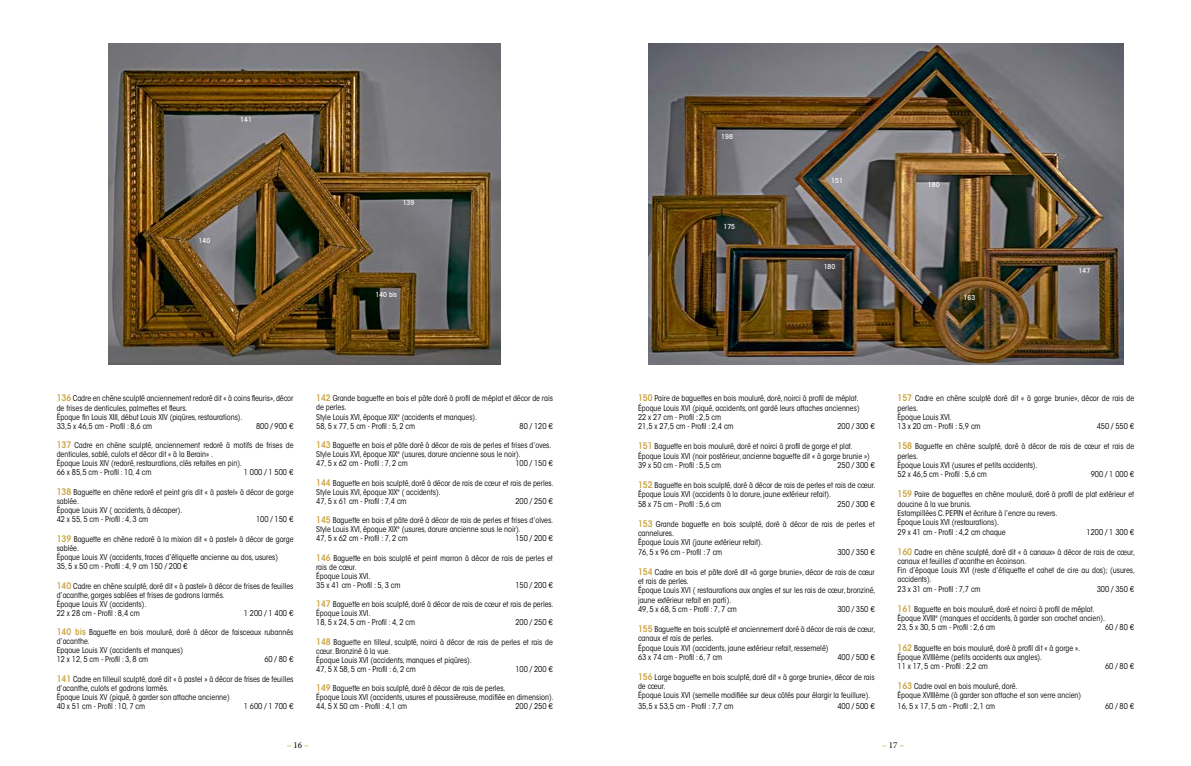
<style>
.page{position:relative;width:1191px;height:766px;background:#fff}
.page>*{position:absolute;margin:0;border:0;box-sizing:border-box;transform-origin:0 0}
.t1{font:9px "Minion Pro";color:#b78900}
.t2{font:condensed 8px/9px "ITC Avant Garde Std";color:#000}
.t3{font:500 condensed 7px "Avant Garde";color:#fff}
.s1{font-weight:600;font-size:9px;color:#cba443}
.s2{color:#000}
</style>
<div class="page">
<img style="left:109px;top:43px;width:392px;height:321px">
<img style="left:648px;top:43px;width:475px;height:321px">
<p class="t3" style="left:240px;top:115px;width:13px">141</p>
<p class="t3" style="left:199px;top:236px;width:13px">140</p>
<p class="t3" style="left:403px;top:198px;width:13px">139</p>
<p class="t3" style="left:375px;top:290px;width:23px">140 bis</p>
<p class="t2" style="left:57px;top:394px;width:238px"><span class="s1">136</span> Cadre en chêne sculpté anciennement redoré dit « à coins fleuris», décor de frises de denticules, palmettes et fleurs.<br>Époque fin Louis XIII, début Louis XIV (piqûres, restaurations).<br>33,5 x 46,5 cm - Profil : 8,6 cm</p>
<p class="t2" style="left:256px;top:421px;width:39px">800 / 900 €</p>
<p class="t2" style="left:57px;top:441px;width:238px"><span class="s1">137</span> Cadre en chêne sculpté, anciennement redoré à motifs de frises de denticules, sablé, culots et décor dit « à la Berain» .<br>Époque Louis XIV (redoré, restaurations, clés refaites en pin).<br>66 x 85,5 cm - Profil : 10, 4 cm</p>
<p class="t2" style="left:244px;top:468px;width:51px">1 000 / 1 500 €</p>
<p class="t2" style="left:57px;top:487px;width:238px"><span class="s1">138</span> Baguette en chêne redoré et peint gris dit « à pastel» à décor de gorge sablée.<br>Époque Louis XV ( accidents, à décaper).<br>42 x 55, 5 cm - Profil : 4, 3 cm</p>
<p class="t2" style="left:256px;top:514px;width:39px">100 / 150 €</p>
<p class="t2" style="left:57px;top:534px;width:238px"><span class="s1">139</span> Baguette en chêne redoré à la mixion dit « à pastel» à décor de gorge sablée.<br>Époque Louis XV (accidents, traces d’étiquette ancienne au dos, usures)<br>35, 5 x 50 cm - Profil : 4, 9 cm 150 / 200 €</p>
<p class="t2" style="left:57px;top:581px;width:238px"><span class="s1">140</span> Cadre en chêne sculpté, doré dit « à pastel» à décor de frises de feuilles d’acanthe, gorges sablées et frises de godrons larmés.<br>Époque Louis XV (accidents).<br>22 x 28 cm - Profil : 8,4 cm</p>
<p class="t2" style="left:244px;top:608px;width:51px">1 200 / 1 400 €</p>
<p class="t2" style="left:57px;top:627px;width:238px"><span class="s1">140 bis</span> Baguette en bois mouluré, doré à décor de faisceaux rubannés d’acanthe.<br>Epqoue Louis XV (accidents et manques)<br>12 x 12, 5 cm - Profil : 3, 8 cm</p>
<p class="t2" style="left:264px;top:655px;width:31px">60 / 80 €</p>
<p class="t2" style="left:57px;top:674px;width:238px"><span class="s1">141</span> Cadre en tilleuil sculpté, doré dit « à pastel » à décor de frises de feuilles d’acanthe, culots et godrons larmés.<br>Époque Louis XV (piqué, à garder son attache ancienne)<br>40 x 51 cm - Profil : 10, 7 cm</p>
<p class="t2" style="left:244px;top:701px;width:51px">1 600 / 1 700 €</p>
<p class="t2" style="left:316px;top:394px;width:238px"><span class="s1">142</span> Grande baguette en bois et pâte doré à profil de méplat et décor de rais de perles.<br>Style Louis XVI, époque XIX<sup>e</sup> (accidents et manques).<br>58, 5 x 77, 5 cm - Profil : 5, 2 cm</p>
<p class="t2" style="left:519px;top:421px;width:35px">80 / 120 €</p>
<p class="t2" style="left:316px;top:440px;width:237px"><span class="s1">143</span> Baguette en bois et pâte doré à décor de rais de perles et frises d’oves.<br>Style Louis XVI, époque XIX<sup>e</sup> (usures, dorure ancienne sous le noir).<br>47, 5 x 62 cm - Profil : 7, 2 cm</p>
<p class="t2" style="left:515px;top:458px;width:39px">100 / 150 €</p>
<p class="t2" style="left:316px;top:478px;width:239px"><span class="s1">144</span> Baguette en bois sculpté, doré à décor de rais de cœur et rais de perles.<br>Style Louis XVI, époque XIX<sup>e</sup> ( accidents).<br>47, 5 x 61 cm - Profil : 7,4 cm</p>
<p class="t2" style="left:515px;top:496px;width:39px">200 / 250 €</p>
<p class="t2" style="left:316px;top:515px;width:239px"><span class="s1">145</span> Baguette en bois et pâte doré à décor de rais de perles et frises d’olves.<br>Style Louis XVI, époque XIX<sup>e</sup> (usures, dorure ancienne sous le noir).<br>47, 5 x 62 cm - Profil : 7, 2 cm</p>
<p class="t2" style="left:515px;top:533px;width:39px">150 / 200 €</p>
<p class="t2" style="left:316px;top:553px;width:238px"><span class="s1">146</span> Baguette en bois sculpté et peint marron à décor de rais de perles et rais de cœur.<br>Époque Louis XVI.<br>35 x 41 cm - Profil : 5, 3 cm</p>
<p class="t2" style="left:515px;top:580px;width:39px">150 / 200 €</p>
<p class="t2" style="left:316px;top:599px;width:239px"><span class="s1">147</span> Baguette en bois sculpté, doré à décor de rais de cœur et rais de perles.<br>Époque Louis XVI.<br>18, 5 x 24, 5 cm - Profil : 4, 2 cm</p>
<p class="t2" style="left:515px;top:617px;width:39px">200 / 250 €</p>
<p class="t2" style="left:316px;top:637px;width:238px"><span class="s1">148</span> Baguette en tilleul, sculpté, noirci à décor de rais de perles et rais de cœur. Bronziné à la vue.<br>Époque Louis XVI (accidents, manques et piqûres).<br>47, 5 X 58, 5 cm - Profil : 6, 2 cm</p>
<p class="t2" style="left:515px;top:664px;width:39px">100 / 200 €</p>
<p class="t2" style="left:316px;top:683px;width:239px"><span class="s1">149</span> Baguette en bois sculpté, doré à décor de rais de perles.<br>Époque Louis XVI (accidents, usures et poussièreuse, modifiée en dimension).<br>44, 5 X 50 cm - Profil : 4,1 cm</p>
<p class="t2" style="left:515px;top:701px;width:39px">200 / 250 €</p>
<p class="t3" style="left:721px;top:132px;width:13px">198</p>
<p class="t3" style="left:723px;top:222px;width:13px">175</p>
<p class="t3" style="left:831px;top:176px;width:13px">151</p>
<p class="t3" style="left:823px;top:262px;width:13px">180</p>
<p class="t3" style="left:928px;top:180px;width:13px">180</p>
<p class="t3" style="left:963px;top:293px;width:13px">163</p>
<p class="t3" style="left:1078px;top:266px;width:13px">147</p>
<p class="t2" style="left:638px;top:394px;width:223px;line-height:9.3px"><span class="s1">150</span> Paire de baguettes en bois mouluré, doré, noirci à profil de méplat.<br>Époque Louis XVI (piqué, accidents, ont gardé leurs attaches anciennes)<br>22 x 27 cm - Profil : 2,5 cm<br>21,5 x 27,5 cm - Profil : 2,4 cm</p>
<p class="t2" style="left:837px;top:422px;width:39px">200 / 300 €</p>
<p class="t2" style="left:638px;top:442px;width:233px;line-height:9.3px"><span class="s1">151</span> Baguette en bois mouluré, doré et noirci à profil de gorge et plat.<br>Époque Louis XVI (noir postérieur, ancienne baguette dit « à gorge brunie »)<br>39 x 50 cm - Profil : 5,5 cm</p>
<p class="t2" style="left:837px;top:460px;width:39px">250 / 300 €</p>
<p class="t2" style="left:638px;top:480px;width:239px;line-height:9.3px"><span class="s1">152</span> Baguette en bois sculpté, doré à décor de rais de perles et rais de cœur.<br>Époque Louis XVI (accidents à la dorure, jaune extérieur refait).<br>58 x 75 cm - Profil : 5,6 cm</p>
<p class="t2" style="left:837px;top:499px;width:39px">250 / 300 €</p>
<p class="t2" style="left:638px;top:519px;width:238px;line-height:9.3px"><span class="s1">153</span> Grande baguette en bois sculpté, doré à décor de rais de perles et cannelures.<br>Époque Louis XVI (jaune extérieur refait).<br>76, 5 x 96 cm - Profil : 7 cm</p>
<p class="t2" style="left:837px;top:547px;width:39px">300 / 350 €</p>
<p class="t2" style="left:638px;top:567px;width:239px;line-height:9.3px"><span class="s1">154</span> Cadre en bois et pâte doré dit «à gorge brunie», décor de rais de cœur et rais de perles.<br>Époque Louis XVI ( restaurations aux angles et sur les rais de cœur, bronziné, jaune extérieur refait en parti).<br>49, 5 x 68, 5 cm - Profil : 7, 7 cm</p>
<p class="t2" style="left:837px;top:604px;width:39px">300 / 350 €</p>
<p class="t2" style="left:638px;top:624px;width:239px;line-height:9.3px"><span class="s1">155</span> Baguette en bois sculpté et anciennement doré à décor de rais de cœur, canaux et rais de perles.<br>Époque Louis XVI (accidents, jaune extérieur refait, ressemelé)<br>63 x 74 cm - Profil : 6, 7 cm</p>
<p class="t2" style="left:837px;top:652px;width:39px">400 / 500 €</p>
<p class="t2" style="left:638px;top:672px;width:238px;line-height:9.3px"><span class="s1">156</span> Large baguette en bois sculpté, doré dit « à gorge brunie», décor de rais de cœur.<br>Époque Louis XVI (semelle modifiée sur deux côtés pour élargir la feuillure).</p>
<p class="t2" style="left:638px;top:701px;width:97px">35,5 x 53,5 cm - Profil : 7,7 cm</p>
<p class="t2" style="left:837px;top:701px;width:39px">400 / 500 €</p>
<p class="t2" style="left:897px;top:394px;width:238px;line-height:9.3px"><span class="s1">157</span> Cadre en chêne sculpté doré dit « à gorge brunie», décor de rais de perles.<br>Époque Louis XVI.<br>13 x 20 cm - Profil : 5,9 cm</p>
<p class="t2" style="left:1096px;top:422px;width:39px">450 / 550 €</p>
<p class="t2" style="left:897px;top:442px;width:238px;line-height:9.3px"><span class="s1">158</span> Baguette en chêne sculpté, doré à décor de rais de cœur et rais de perles.<br>Époque Louis XVI (usures et petits accidents).<br>52 x 46,5 cm - Profil : 5,6 cm</p>
<p class="t2" style="left:1090px;top:470px;width:45px">900 / 1 000 €</p>
<p class="t2" style="left:897px;top:489px;width:238px;line-height:9.3px"><span class="s1">159</span> Paire de baguettes en chêne mouluré, doré à profil de plat extérieur et doucine à la vue brunis.<br>Estampillées C. PEPIN et écriture à l’encre au revers.<br>Époque Louis XVI (restaurations).<br>29 x 41 cm - Profil : 4,2 cm chaque</p>
<p class="t2" style="left:1086px;top:527px;width:49px">1200 / 1 300 €</p>
<p class="t2" style="left:897px;top:547px;width:239px;line-height:9.3px"><span class="s1">160</span> Cadre en chêne sculpté, doré dit « à canaux» à décor de rais de cœur, canaux et feuilles d’acanthe en écoinson.<br>Fin d’époque Louis XVI (reste d’étiquette et cahet de cire au dos); (usures, accidents).<br>23 x 31 cm - Profil : 7,7 cm</p>
<p class="t2" style="left:1096px;top:584px;width:39px">300 / 350 €</p>
<p class="t2" style="left:897px;top:604px;width:209px;line-height:9.3px"><span class="s1">161</span> Baguette en bois mouluré, doré et noirci à profil de méplat.<br>Époque XVIII<sup>e</sup> (manques et accidents, à garder son crochet ancien).<br>23, 5 x 30, 5 cm - Profil : 2,6 cm</p>
<p class="t2" style="left:1105px;top:623px;width:31px">60 / 80 €</p>
<p class="t2" style="left:897px;top:642px;width:184px;line-height:9.3px"><span class="s1">162</span> Baguette en bois mouluré, doré à profil dit « à gorge ».<br>Époque XVIIIème (petits accidents aux angles).<br>11 x 17, 5 cm - Profil : 2,2 cm</p>
<p class="t2" style="left:1105px;top:661px;width:31px">60 / 80 €</p>
<p class="t2" style="left:897px;top:681px;width:185px;line-height:9.3px"><span class="s1">163</span> Cadre oval en bois mouluré, doré.<br>Époque XVIIIème (à garder son attache et son verre ancien)</p>
<p class="t2" style="left:897px;top:701px;width:99px">16, 5 x 17, 5 cm - Profil : 2,1 cm</p>
<p class="t2" style="left:1105px;top:701px;width:31px">60 / 80 €</p>
<p class="t1" style="left:287px;top:739px;width:24px">– <span class="s2">16</span> –</p>
<p class="t1" style="left:882px;top:739px;width:24px">– <span class="s2">17</span> –</p>
</div>
